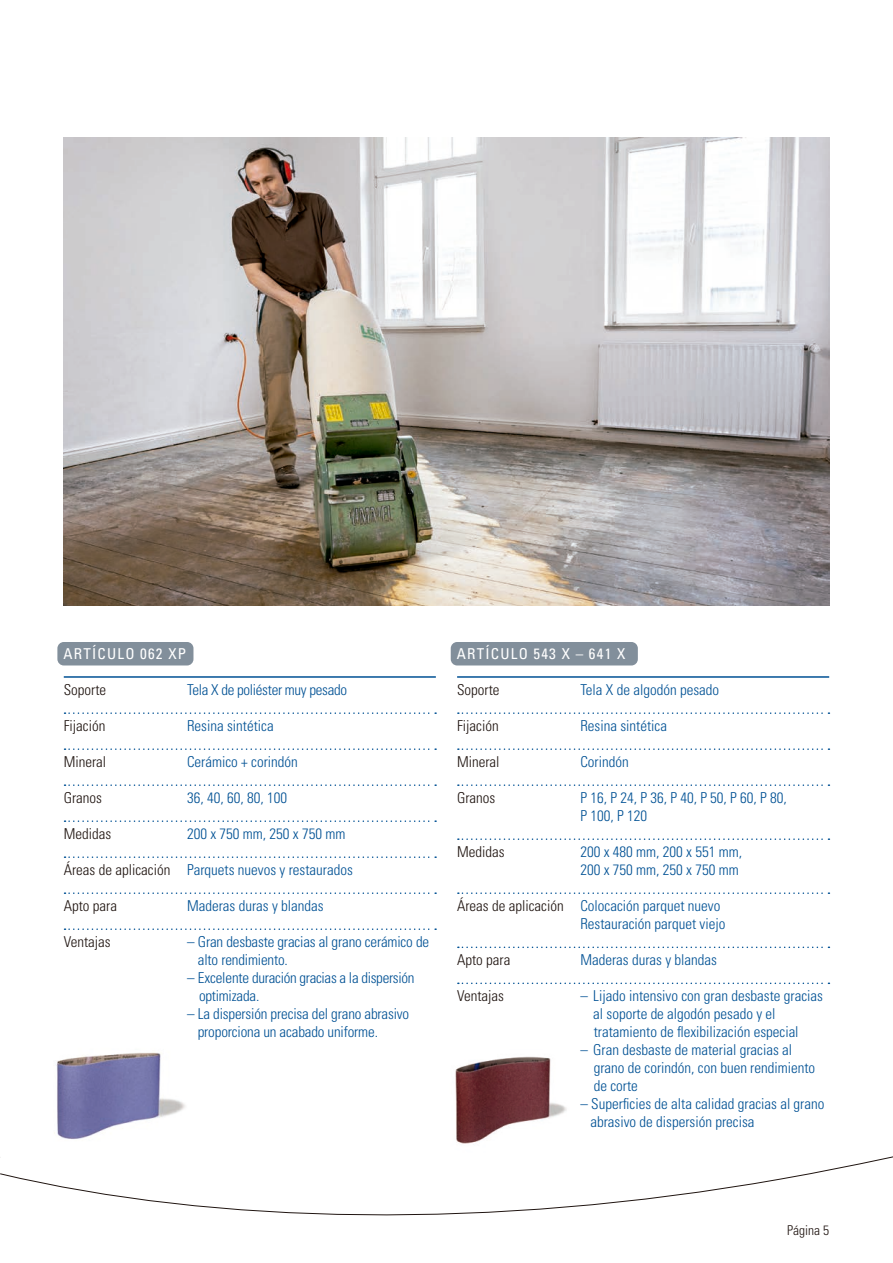
<style>
.page{position:relative;width:893px;height:1263px;background:#fff}
.page>*{position:absolute;margin:0;border:0;box-sizing:border-box;transform-origin:0 0}
.Tabellenzeilen{font:300 condensed 15px/18px "Univers LT Std";color:#005194}
.Tabellenzeilen-2{font:300 condensed 15px "Univers LT Std";color:#1f1410}
.Tabellenzeilen-3{font:300 condensed 15px/18px "Univers LT Std";letter-spacing:-.02em;color:#005194}
.Subline{font:condensed 15px "Univers LT Std";letter-spacing:.08em;color:#fff}
.Paginierung{font:300 condensed 13.5px "Univers LT Std";color:#1f1410}
</style>
<div class="page">
<img style="left:64px;top:137px;width:765px;height:468px">
<img style="left:455px;top:1056px;width:112px;height:88px">
<div style="left:451px;top:642px;width:187px;height:23px;background:#828f9b;border-radius:6px"></div>
<div style="left:57px;top:642px;width:136px;height:23px;background:#828f9b;border-radius:6px"></div>
<hr style="left:64px;top:676px;width:372px;height:2px;background:#005194">
<hr style="left:457px;top:676px;width:372px;height:2px;background:#005194">
<svg style="left:65px;top:784px;width:371px;height:2px"></svg>
<svg style="left:458px;top:784px;width:371px;height:2px"></svg>
<svg style="left:65px;top:712px;width:371px;height:2px"></svg>
<svg style="left:65px;top:748px;width:371px;height:2px"></svg>
<svg style="left:458px;top:748px;width:371px;height:2px"></svg>
<svg style="left:458px;top:712px;width:371px;height:2px"></svg>
<svg style="left:65px;top:892px;width:371px;height:2px"></svg>
<svg style="left:65px;top:928px;width:371px;height:2px"></svg>
<svg style="left:458px;top:892px;width:371px;height:2px"></svg>
<svg style="left:458px;top:946px;width:371px;height:2px"></svg>
<svg style="left:458px;top:982px;width:371px;height:2px"></svg>
<svg style="left:65px;top:856px;width:371px;height:2px"></svg>
<svg style="left:458px;top:838px;width:371px;height:2px"></svg>
<svg style="left:65px;top:820px;width:371px;height:2px"></svg>
<svg style="left:0;top:1156px;width:893px;height:60px"></svg>
<img style="left:54px;top:1052px;width:132px;height:87px">
<p class="Subline" style="left:64px;top:644px;width:124px">ARTÍCULO 062 XP</p>
<p class="Subline" style="left:457px;top:644px;width:170px">ARTÍCULO 543 X – 641 X</p>
<p class="Tabellenzeilen-2" style="left:64px;top:681px;width:44px">Soporte</p>
<p class="Tabellenzeilen-2" style="left:64px;top:717px;width:43px">Fijación</p>
<p class="Tabellenzeilen-2" style="left:64px;top:753px;width:44px">Mineral</p>
<p class="Tabellenzeilen-2" style="left:64px;top:789px;width:40px">Granos</p>
<p class="Tabellenzeilen-2" style="left:64px;top:825px;width:49px">Medidas</p>
<p class="Tabellenzeilen-2" style="left:64px;top:861px;width:108px">Áreas de aplicación</p>
<p class="Tabellenzeilen-2" style="left:64px;top:897px;width:55px">Apto para</p>
<p class="Tabellenzeilen-2" style="left:64px;top:933px;width:48px">Ventajas</p>
<p class="Tabellenzeilen-2" style="left:457px;top:681px;width:44px">Soporte</p>
<p class="Tabellenzeilen-2" style="left:457px;top:717px;width:43px">Fijación</p>
<p class="Tabellenzeilen-2" style="left:457px;top:753px;width:44px">Mineral</p>
<p class="Tabellenzeilen-2" style="left:457px;top:789px;width:40px">Granos</p>
<p class="Tabellenzeilen-3" style="left:187px;top:681px;width:162px">Tela X de poliéster muy pesado</p>
<p class="Tabellenzeilen" style="left:187px;top:717px;width:88px">Resina sintética</p>
<p class="Tabellenzeilen" style="left:187px;top:753px;width:112px">Cerámico + corindón</p>
<p class="Tabellenzeilen" style="left:187px;top:789px;width:101px">36, 40, 60, 80, 100</p>
<p class="Tabellenzeilen" style="left:187px;top:825px;width:160px">200 x 750 mm, 250 x 750 mm</p>
<p class="Tabellenzeilen" style="left:187px;top:861px;width:167px">Parquets nuevos y restaurados</p>
<p class="Tabellenzeilen" style="left:187px;top:897px;width:138px">Maderas duras y blandas</p>
<p class="Tabellenzeilen" style="left:198px;top:933px;width:233px;text-indent:-11px">– Gran desbaste gracias al grano cerámico de alto rendimiento.</p>
<p class="Tabellenzeilen-3" style="left:199px;top:969px;width:217px;text-indent:-12px">– Excelente duración gracias a la dispersión optimizada.</p>
<p class="Tabellenzeilen" style="left:198px;top:1005px;width:213px;text-indent:-11px">– La dispersión precisa del grano abrasivo proporciona un acabado uniforme.</p>
<p class="Tabellenzeilen" style="left:580px;top:681px;width:140px">Tela X de algodón pesado</p>
<p class="Tabellenzeilen" style="left:580px;top:717px;width:88px">Resina sintética</p>
<p class="Tabellenzeilen" style="left:580px;top:753px;width:50px">Corindón</p>
<p class="Tabellenzeilen" style="left:580px;top:789px;width:208px">P 16, P 24, P 36, P 40, P 50, P 60, P 80,<br>P 100, P 120</p>
<p class="Tabellenzeilen" style="left:580px;top:843px;width:163px">200 x 480 mm, 200 x 551 mm,<br>200 x 750 mm, 250 x 750 mm</p>
<p class="Tabellenzeilen" style="left:580px;top:897px;width:141px">Colocación parquet nuevo</p>
<p class="Tabellenzeilen" style="left:580px;top:915px;width:146px">Restauración parquet viejo</p>
<p class="Tabellenzeilen" style="left:580px;top:951px;width:138px">Maderas duras y blandas</p>
<p class="Tabellenzeilen" style="left:593px;top:987px;width:231px;text-indent:-13px">– Lijado intensivo con gran desbaste gracias al soporte de algodón pesado y el tratamiento de flexibilización especial</p>
<p class="Tabellenzeilen" style="left:594px;top:1041px;width:223px;text-indent:-13px">– Gran desbaste de material gracias al grano de corindón, con buen rendimiento de corte</p>
<p class="Tabellenzeilen" style="left:590px;top:1095px;width:236px;text-indent:-10px">– Superficies de alta calidad gracias al grano abrasivo de dispersión precisa</p>
<p class="Tabellenzeilen-2" style="left:457px;top:843px;width:49px">Medidas</p>
<p class="Tabellenzeilen-2" style="left:457px;top:897px;width:108px">Áreas de aplicación</p>
<p class="Tabellenzeilen-2" style="left:457px;top:951px;width:55px">Apto para</p>
<p class="Tabellenzeilen-2" style="left:457px;top:987px;width:48px">Ventajas</p>
<p class="Paginierung" style="left:787px;top:1222px;width:43px">Página 5</p>
</div>
